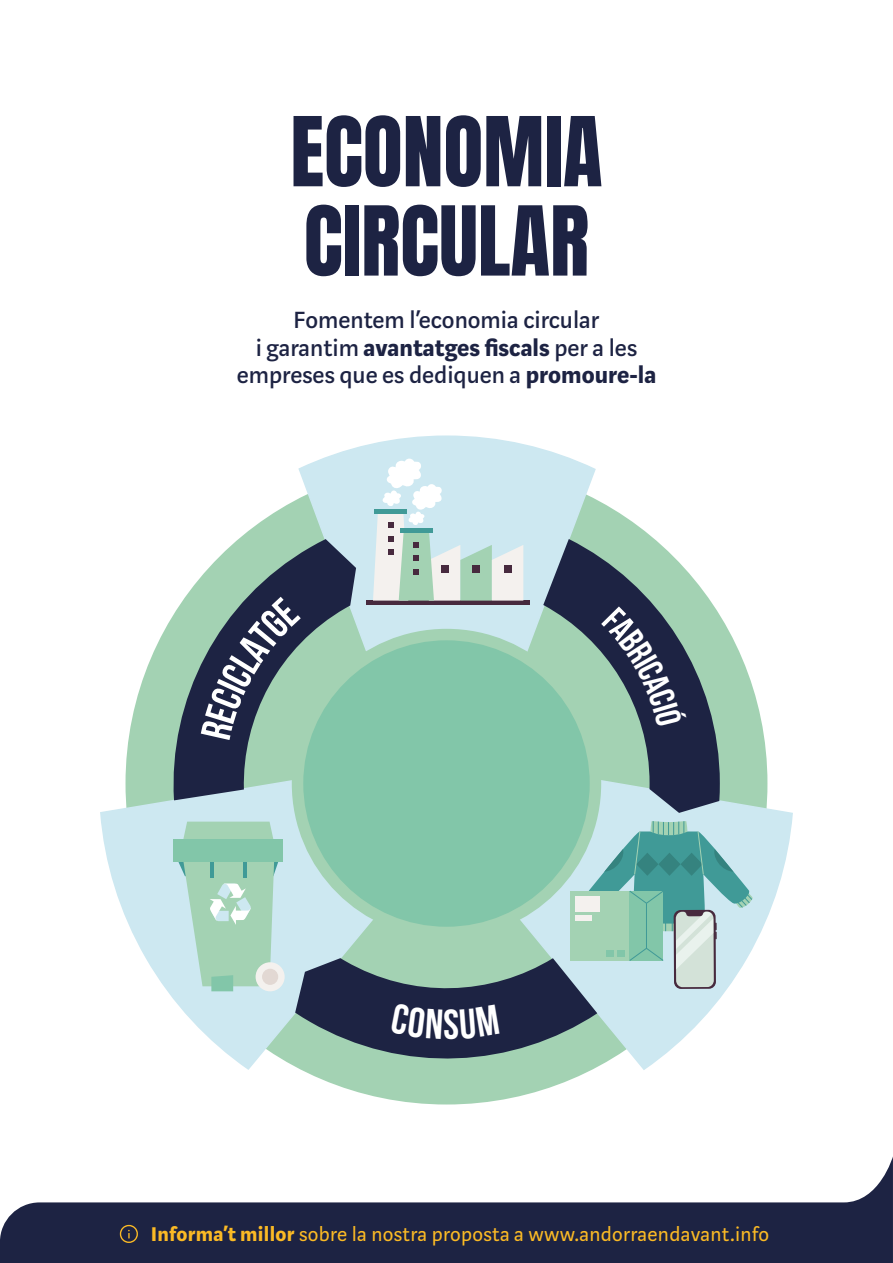
<style>
.page{position:relative;width:893px;height:1263px;background:#fff}
.page>*{position:absolute;margin:0;border:0;box-sizing:border-box;transform-origin:0 0}
.t1{font:81.9px/89.2px "Anton";color:#1d2343}
.t2{font:500 25.95px/27.8px "Marat Sans";color:#1d2343;text-align:center}
.t3{font:21.9px "Marat Sans";letter-spacing:.015em;color:#fbba25}
.s1{font-weight:700}
</style>
<div class="page">
<svg style="left:0;top:1156px;width:893px;height:107px;fill:#1d2343"></svg>
<svg style="left:120px;top:1225px;width:18px;height:18px"></svg>
<div style="left:126px;top:462px;width:641px;height:642px;background:#a3d2b3;border-radius:50%"></div>
<svg style="left:297px;top:435px;width:300px;height:217px"></svg>
<svg style="left:100px;top:771px;width:196px;height:299px"></svg>
<svg style="left:597px;top:772px;width:196px;height:175px;fill:#cde8f1"></svg>
<svg style="left:543px;top:539px;width:177px;height:274px"></svg>
<svg style="left:168px;top:539px;width:188px;height:261px"></svg>
<hr style="left:366px;top:601px;width:164px;height:4px;background:#472a3e">
<svg style="left:373px;top:459px;width:150px;height:142px"></svg>
<div style="left:256px;top:962px;width:29px;height:29px;background:#f4f1ee;border-radius:50%"></div>
<svg style="left:178px;top:862px;width:100px;height:129px"></svg>
<svg style="left:182px;top:822px;width:92px;height:17px"></svg>
<div style="left:173px;top:839px;width:110px;height:23px;background:#82c6a9"></div>
<div style="left:292px;top:629px;width:309px;height:309px;background:#a3d2b3;border-radius:50%"></div>
<div style="left:303px;top:640px;width:287px;height:287px;background:#82c6a9;border-radius:50%"></div>
<svg style="left:601px;top:606px;width:86px;height:120px"></svg>
<svg style="left:201px;top:597px;width:100px;height:143px"></svg>
<svg style="left:295px;top:821px;width:458px;height:254px"></svg>
<h1 class="t1" style="left:290px;top:113px;width:314px">ECONOMIA<br>CIRCULAR</h1>
<p class="t2" style="left:237px;top:306px;width:421px">Fomentem l’economia circular<br>i garantim <span class="s1">avantatges fiscals</span> per a les empreses que es dediquen a <span class="s1">promoure-la</span></p>
<p class="t3" style="left:151px;top:1222px;width:620px"><span class="s1">Informa’t millor</span> sobre la nostra proposta a www.andorraendavant.info</p>
</div>
